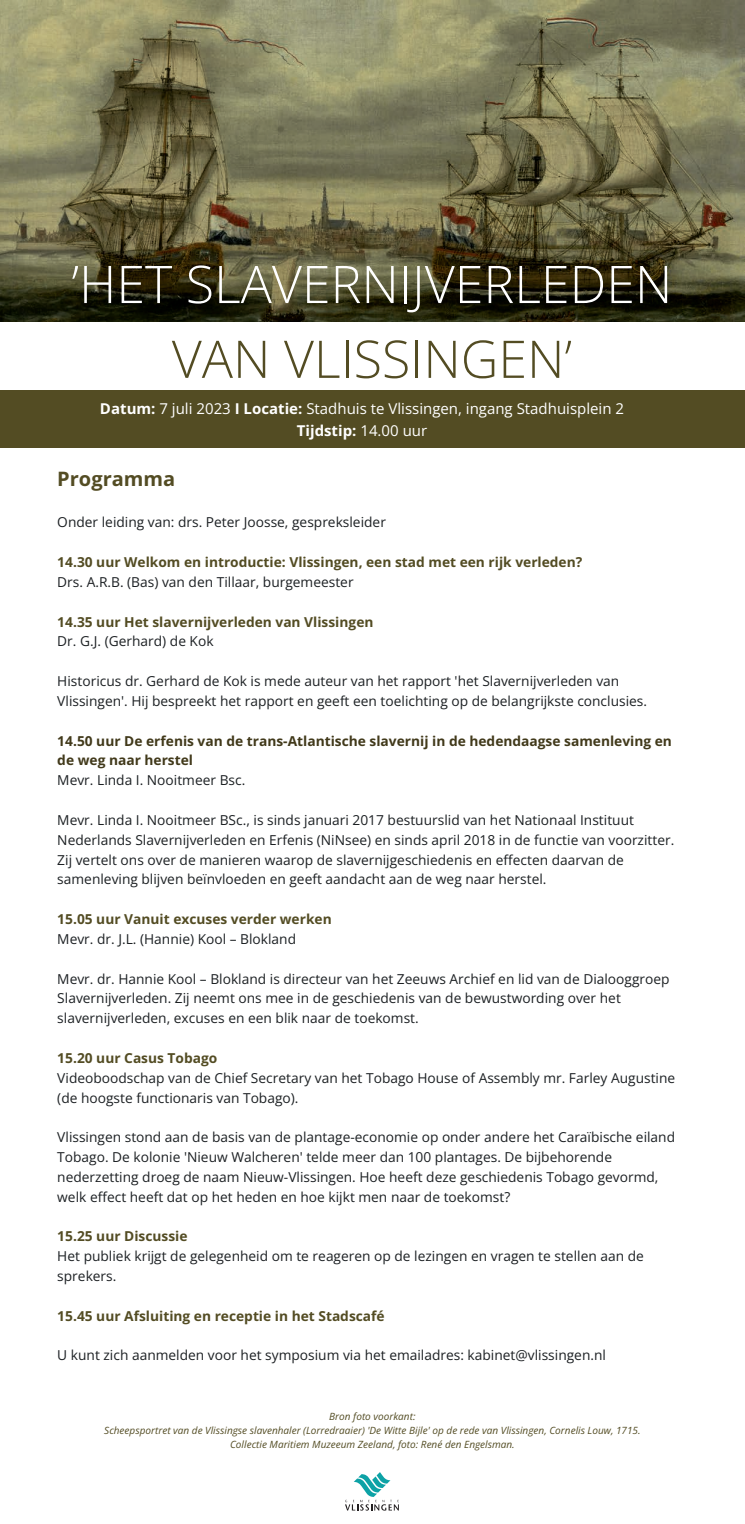
<style>
.page{position:relative;width:745px;height:1524px;background:#fff}
.page>*{position:absolute;margin:0;border:0;box-sizing:border-box;transform-origin:0 0}
.t1{font:300 51.88px "Open Sans";color:#fff}
.t2{font:300 51.88px "Open Sans";color:#534c23}
.t3{font:700 20px "Open Sans";color:#534c23}
.t4{font:15px/21.6px "Open Sans";color:#fff;text-align:center}
.t5{font:13.75px/19.9px "Open Sans";color:#1c2023}
.t6{font:700 13.75px "Open Sans";color:#534c23}
.t7{font:700 13.75px/19.9px "Open Sans";color:#41391a}
.t8{font:italic 10px/14.4px "Open Sans";color:#534c23;text-align:center}
.s1{font-weight:700}
</style>
<div class="page">
<img style="left:0;top:0;width:744px;height:322px">
<div style="left:0;top:390px;width:744px;height:57px;background:#534c23"></div>
<svg style="left:345px;top:1472px;width:53px;height:38px"></svg>
<p class="t1" style="left:71px;top:248px;width:602px">’HET SLAVERNIJVERLEDEN</p>
<h1 class="t2" style="left:172px;top:322px;width:401px">VAN VLISSINGEN’</h1>
<p class="t4" style="left:100px;top:398px;width:525px"><span class="s1">Datum:</span> 7 juli 2023 <span class="s1">I Locatie:</span> Stadhuis te Vlissingen, ingang Stadhuisplein 2<br><span class="s1">Tijdstip:</span> 14.00 uur</p>
<h2 class="t3" style="left:57px;top:464px;width:119px">Programma</h2>
<p class="t5" style="left:57px;top:512px;width:330px">Onder leiding van: drs. Peter Joosse, gespreksleider</p>
<h3 class="t6" style="left:57px;top:552px;width:526px">14.30 uur Welkom en introductie: Vlissingen, een stad met een rijk verleden?</h3>
<p class="t5" style="left:57px;top:571px;width:298px">Drs. A.R.B. (Bas) van den Tillaar, burgemeester</p>
<h3 class="t6" style="left:57px;top:612px;width:317px">14.35 uur Het slavernijverleden van Vlissingen</h3>
<p class="t5" style="left:57px;top:631px;width:158px">Dr. G.J. (Gerhard) de Kok</p>
<p class="t5" style="left:57px;top:671px;width:591px">Historicus dr. Gerhard de Kok is mede auteur van het rapport 'het Slavernijverleden van<br>Vlissingen'. Hij bespreekt het rapport en geeft een toelichting op de belangrijkste conclusies.</p>
<h3 class="t7" style="left:57px;top:730px;width:615px">14.50 uur De erfenis van de trans-Atlantische slavernij in de hedendaagse samenleving en de weg naar herstel</h3>
<p class="t5" style="left:57px;top:770px;width:189px">Mevr. Linda I. Nooitmeer Bsc.</p>
<p class="t5" style="left:57px;top:809px;width:618px">Mevr. Linda I. Nooitmeer BSc., is sinds januari 2017 bestuurslid van het Nationaal Instituut Nederlands Slavernijverleden en Erfenis (NiNsee) en sinds april 2018 in de functie van voorzitter.<br>Zij vertelt ons over de manieren waarop de slavernijgeschiedenis en effecten daarvan de samenleving blijven beïnvloeden en geeft aandacht aan de weg naar herstel.</p>
<h3 class="t6" style="left:57px;top:909px;width:276px">15.05 uur Vanuit excuses verder werken</h3>
<p class="t5" style="left:57px;top:928px;width:240px">Mevr. dr. J.L. (Hannie) Kool – Blokland</p>
<p class="t5" style="left:57px;top:968px;width:613px">Mevr. dr. Hannie Kool – Blokland is directeur van het Zeeuws Archief en lid van de Dialooggroep<br>Slavernijverleden. Zij neemt ons mee in de geschiedenis van de bewustwording over het slavernijverleden, excuses en een blik naar de toekomst.</p>
<h3 class="t6" style="left:57px;top:1048px;width:161px">15.20 uur Casus Tobago</h3>
<p class="t5" style="left:57px;top:1067px;width:619px">Videoboodschap van de Chief Secretary van het Tobago House of Assembly mr. Farley Augustine (de hoogste functionaris van Tobago).</p>
<p class="t5" style="left:57px;top:1127px;width:619px">Vlissingen stond aan de basis van de plantage-economie op onder andere het Caraïbische eiland Tobago. De kolonie 'Nieuw Walcheren' telde meer dan 100 plantages. De bijbehorende nederzetting droeg de naam Nieuw-Vlissingen. Hoe heeft deze geschiedenis Tobago gevormd, welk effect heeft dat op het heden en hoe kijkt men naar de toekomst?</p>
<h3 class="t6" style="left:57px;top:1226px;width:132px">15.25 uur Discussie</h3>
<p class="t5" style="left:57px;top:1246px;width:587px">Het publiek krijgt de gelegenheid om te reageren op de lezingen en vragen te stellen aan de sprekers.</p>
<h3 class="t6" style="left:57px;top:1306px;width:329px">15.45 uur Afsluiting en receptie in het Stadscafé</h3>
<p class="t5" style="left:57px;top:1345px;width:549px">U kunt zich aanmelden voor het symposium via het emailadres: kabinet@vlissingen.nl</p>
<p class="t8" style="left:104px;top:1408px;width:537px">Bron foto voorkant:<br>Scheepsportret van de Vlissingse slavenhaler (Lorredraaier) 'De Witte Bijle' op de rede van Vlissingen, Cornelis Louw, 1715.<br>Collectie Maritiem Muzeeum Zeeland, foto: René den Engelsman.</p>
</div>
